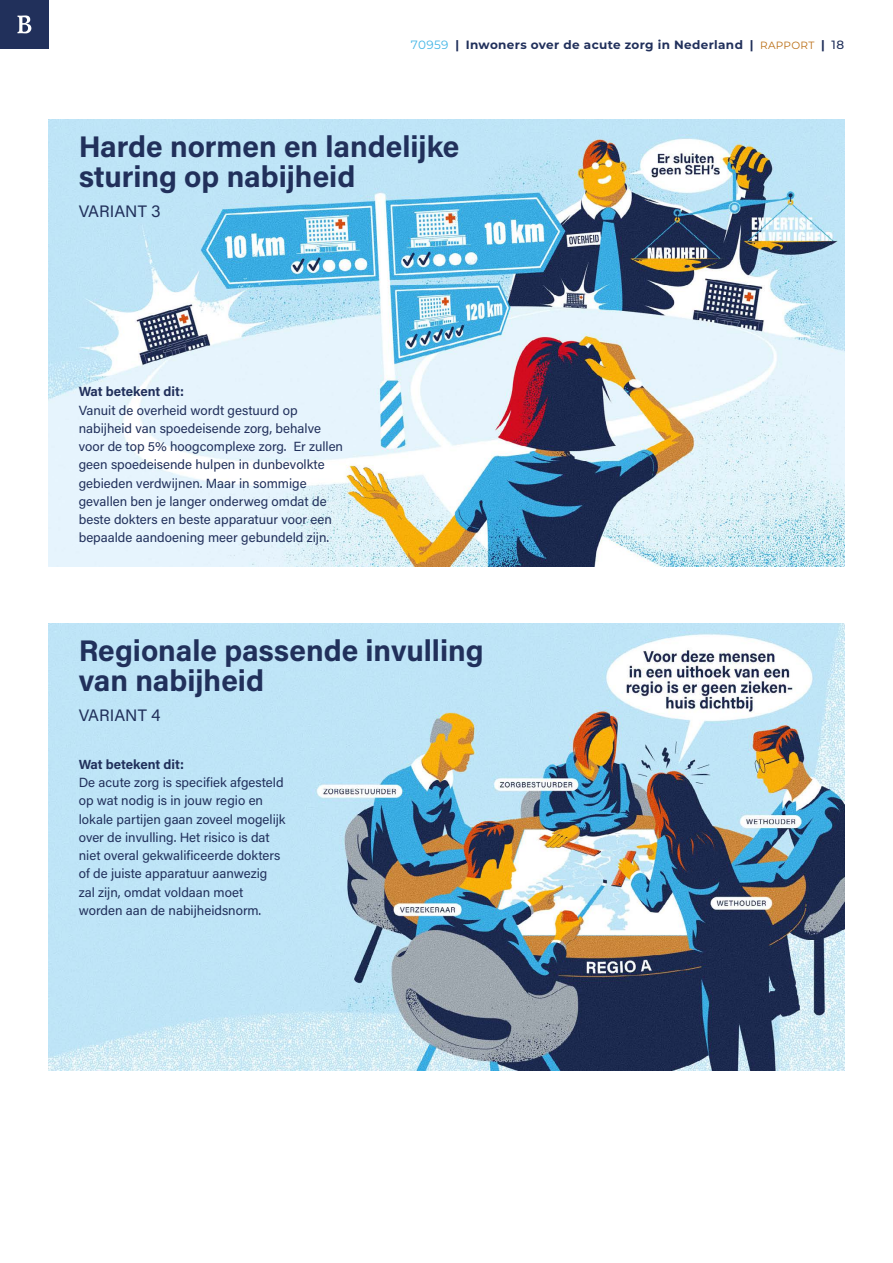
<style>
.page{position:relative;width:893px;height:1263px;background:#fff}
.page>*{position:absolute;margin:0;border:0;box-sizing:border-box;transform-origin:0 0}
.t1{font:700 29.85px/30.6px "Acumin Pro";color:#21305b}
.t2{font:16.5px "Acumin Pro";color:#21305b}
.t3{font:13.2px/18.1px "Acumin Pro";color:#21305b}
.t4{font:700 12px "Montserrat";letter-spacing:.03em;color:#21305b}
.s1{font-weight:400;color:#43b6e6}
.s2{font-weight:400;font-size:10.5px;color:#ba6e15}
.s3{font-weight:500}
.s4{font-weight:700}
</style>
<div class="page">
<div style="left:0;top:0;width:49px;height:49px;background:#21305b"></div>
<svg style="left:17px;top:15px;width:14px;height:18px"></svg>
<img style="left:49px;top:119px;width:795px;height:447px">
<img style="left:49px;top:623px;width:795px;height:447px">
<p class="t4" style="left:411px;top:36px;width:435px"><span class="s1">70959</span> | Inwoners over de acute zorg in Nederland | <span class="s2">RAPPORT</span> | <span class="s3">18</span></p>
<p class="t1" style="left:79px;top:130px;width:382px">Harde normen en landelijke sturing op nabijheid</p>
<p class="t2" style="left:79px;top:199px;width:84px">VARIANT 3</p>
<p class="t3" style="left:79px;top:382px;width:266px"><span class="s4">Wat betekent dit:<br></span>Vanuit de overheid wordt gestuurd op nabijheid van spoedeisende zorg, behalve voor de top 5% hoogcomplexe zorg. Er zullen geen spoedeisende hulpen in dunbevolkte gebieden verdwijnen. Maar in sommige gevallen ben je langer onderweg omdat de beste dokters en beste apparatuur voor een bepaalde aandoening meer gebundeld zijn.</p>
<p class="t1" style="left:79px;top:634px;width:406px">Regionale passende invulling van nabijheid</p>
<p class="t2" style="left:79px;top:703px;width:83px">VARIANT 4</p>
<p class="t3" style="left:79px;top:755px;width:208px"><span class="s4">Wat betekent dit:<br></span>De acute zorg is specifiek afgesteld op wat nodig is in jouw regio en lokale partijen gaan zoveel mogelijk over de invulling. Het risico is dat niet overal gekwalificeerde dokters of de juiste apparatuur aanwezig zal zijn, omdat voldaan moet worden aan de nabijheidsnorm.</p>
</div>
